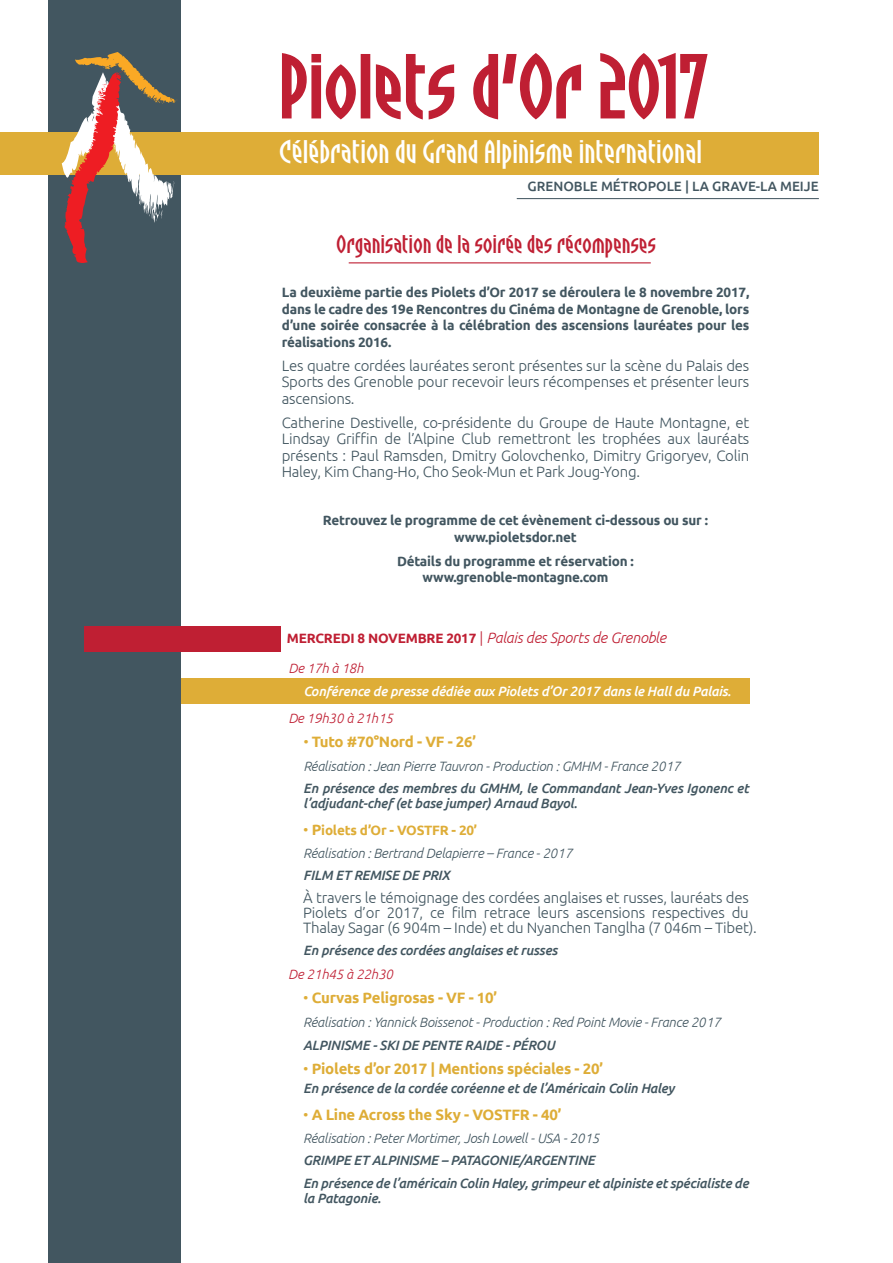
<style>
.page{position:relative;width:893px;height:1263px;background:#fff}
.page>*{position:absolute;margin:0;border:0;box-sizing:border-box;transform-origin:0 0}
.t1{font:80.25px "Tyson";letter-spacing:.04em;color:#bf1f33;scale:1.18 1}
.t2{font:29.25px "Tyson";letter-spacing:.04em;color:#fff;scale:1.18 1}
.t3{font:22.95px "Tyson";letter-spacing:.04em;color:#bf1f33;scale:1.18 1}
.t4{font:300 15px/16.5px "Ubuntu";letter-spacing:-.015em;color:#425660;text-align:justify}
.t5{font:700 15px "Ubuntu";letter-spacing:-.015em;color:#dead37}
.t6{font:italic 300 15px "Ubuntu";letter-spacing:-.015em;color:#bf1f33}
.t7{font:italic 500 13.5px/15px "Ubuntu";letter-spacing:-.015em;color:#425660}
.t8{font:700 13.5px/16.5px "Ubuntu";letter-spacing:-.015em;color:#425660;text-align:center}
.t9{font:italic 300 13.5px/22.5px "Ubuntu";letter-spacing:-.015em;color:#425660}
.t10{font:italic 500 13.5px "Ubuntu";letter-spacing:-.015em;color:#fff}
.t11{font:italic 300 13.5px "Ubuntu";letter-spacing:-.015em;color:#bf1f33}
.t12{font:500 13.5px "Ubuntu";color:#425660}
.s1{font-weight:700;font-style:normal;font-size:13.5px}
.s2{font-style:normal}
.s3{font-weight:300}
.s4{font-style:normal;font-size:15px;color:#dead37}
.s5{font-weight:700;font-style:normal;font-size:15px;color:#dead37}
.s6{font-weight:700;font-style:normal;color:#dead37}
</style>
<div class="page">
<div style="left:87px;top:678px;width:663px;height:26px;background:#dead37"></div>
<div style="left:48px;top:0;width:133px;height:1263px;background:#425660"></div>
<div style="left:0;top:132px;width:819px;height:43px;background:#dead37"></div>
<svg style="left:282px;top:53px;width:74px;height:67px"></svg>
<div style="left:361px;top:54px;width:9px;height:64px;border:2px solid #bf1f33"></div>
<svg style="left:375px;top:54px;width:80px;height:66px"></svg>
<svg style="left:473px;top:53px;width:109px;height:67px"></svg>
<svg style="left:600px;top:53px;width:108px;height:67px"></svg>
<hr style="left:517px;top:198px;width:302px;height:1px;background:#425660">
<svg style="left:62px;top:52px;width:115px;height:211px"></svg>
<hr style="left:349px;top:262px;width:302px;height:1px;background:#bf1f33">
<div style="left:85px;top:626px;width:196px;height:25px;background:#bf1f33"></div>
<h1 class="t1" style="left:281px;top:44px;width:362px">Piolets d’Or 2017</h1>
<h2 class="t2" style="left:280px;top:136px;width:359px">Célébration du Grand Alpinisme international</h2>
<p class="t12" style="left:528px;top:177px;width:293px">GRENOBLE MÉTROPOLE | LA GRAVE-LA MEIJE</p>
<h3 class="t3" style="left:337px;top:232px;width:272px">Organisation de la soirée des récompenses</h3>
<p class="t8" style="left:282px;top:284px;width:469px;text-align:justify">La deuxième partie des Piolets d’Or 2017 se déroulera le 8 novembre 2017, dans le cadre des 19e Rencontres du Cinéma de Montagne de Grenoble, lors d’une soirée consacrée à la célébration des ascensions lauréates pour les réalisations 2016.</p>
<p class="t4" style="left:282px;top:357px;width:469px">Les quatre cordées lauréates seront présentes sur la scène du Palais des Sports des Grenoble pour recevoir leurs récompenses et présenter leurs ascensions.</p>
<p class="t4" style="left:282px;top:414px;width:469px">Catherine Destivelle, co-présidente du Groupe de Haute Montagne, et Lindsay Griffin de l’Alpine Club remettront les trophées aux lauréats présents : Paul Ramsden, Dmitry Golovchenko, Dimitry Grigoryev, Colin Haley, Kim Chang-Ho, Cho Seok-Mun et Park Joug-Yong.</p>
<p class="t8" style="left:323px;top:512px;width:387px">Retrouvez le programme de cet évènement ci-dessous ou sur : www.pioletsdor.net</p>
<p class="t8" style="left:397px;top:553px;width:238px">Détails du programme et réservation : www.grenoble-montagne.com</p>
<p class="t6" style="left:287px;top:629px;width:381px"><span class="s1">MERCREDI 8 NOVEMBRE 2017</span> <span class="s2">|</span> Palais des Sports de Grenoble</p>
<p class="t11" style="left:288px;top:660px;width:77px">De 17h à 18h</p>
<p class="t10" style="left:303px;top:683px;width:429px">Conférence de presse dédiée aux Piolets d’Or 2017 dans le Hall du Palais.</p>
<p class="t11" style="left:288px;top:710px;width:106px">De 19h30 à 21h15</p>
<p class="t5" style="left:303px;top:732px;width:174px"><span class="s3">•</span> Tuto #70°Nord - VF - 26’</p>
<p class="t9" style="left:303px;top:754px;width:379px">Réalisation : Jean Pierre Tauvron - Production : GMHM - France 2017</p>
<p class="t7" style="left:303px;top:781px;width:447px">En présence des membres du GMHM, le Commandant Jean-Yves Igonenc et l’adjudant-chef (et base jumper) Arnaud Bayol.</p>
<p class="t9" style="left:303px;top:819px;width:271px"><span class="s4">•</span> <span class="s5">P</span><span class="s6">iolets d’Or - VOSTFR - 20’<br></span>Réalisation : Bertrand Delapierre – France - 2017</p>
<p class="t7" style="left:303px;top:868px;width:148px">FILM ET REMISE DE PRIX</p>
<p class="t4" style="left:303px;top:890px;width:455px;line-height:15px;text-align:left">À travers le témoignage des cordées anglaises et russes, lauréats des<br>Piolets d’or 2017, ce film retrace leurs ascensions respectives du<br>Thalay Sagar (6 904m – Inde) et du Nyanchen Tanglha (7 046m – Tibet).</p>
<p class="t7" style="left:303px;top:943px;width:256px">En présence des cordées anglaises et russes</p>
<p class="t11" style="left:288px;top:966px;width:106px">De 21h45 à 22h30</p>
<p class="t5" style="left:303px;top:989px;width:195px"><span class="s3">•</span> Curvas Peligrosas - VF - 10’</p>
<p class="t9" style="left:303px;top:1011px;width:419px">Réalisation : Yannick Boissenot - Production : Red Point Movie - France 2017</p>
<p class="t7" style="left:303px;top:1037px;width:253px">ALPINISME - SKI DE PENTE RAIDE - PÉROU</p>
<p class="t5" style="left:303px;top:1059px;width:301px"><span class="s3">•</span> Piolets d’or 2017 | Mentions spéciales - 20’</p>
<p class="t7" style="left:303px;top:1081px;width:373px">En présence de la cordée coréenne et de l’Américain Colin Haley</p>
<p class="t5" style="left:303px;top:1106px;width:260px"><span class="s3">•</span> A Line Across the Sky - VOSTFR - 40’</p>
<p class="t9" style="left:303px;top:1126px;width:298px">Réalisation : Peter Mortimer, Josh Lowell - USA - 2015</p>
<p class="t7" style="left:303px;top:1149px;width:447px;line-height:22.5px">GRIMPE ET ALPINISME – PATAGONIE/ARGENTINE<br>En présence de l’américain Colin Haley, grimpeur et alpiniste et spécialiste de</p>
<p class="t7" style="left:303px;top:1190px;width:79px">la Patagonie.</p>
</div>
